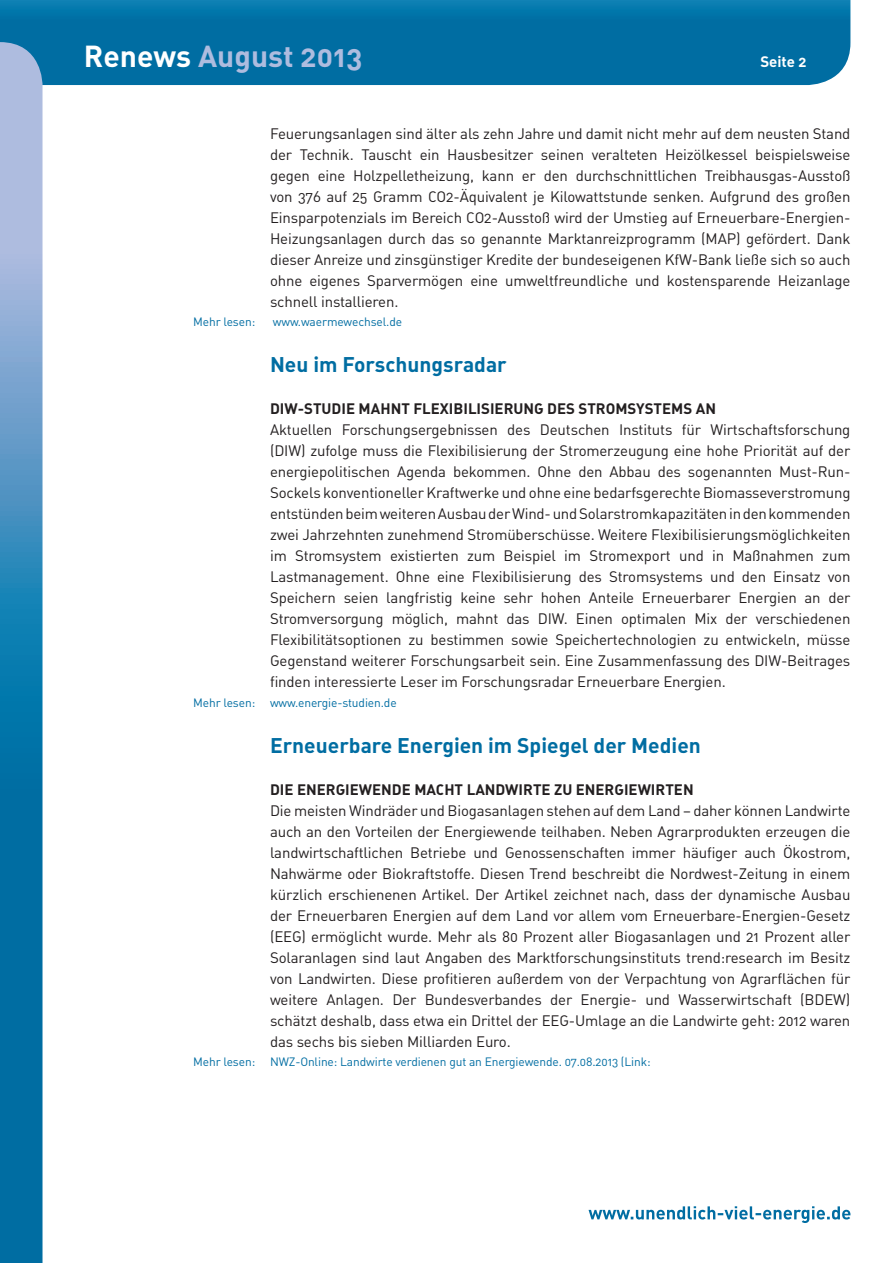
<style>
.page{position:relative;width:893px;height:1263px;background:#fff}
.page>*{position:absolute;margin:0;border:0;box-sizing:border-box;transform-origin:0 0}
.t1{font:30px "DIN Bold Alternate";color:#aebcdf}
.t2{font:21px "DIN Bold Alternate";color:#006da2}
.t3{font:15px/21px "DIN Regular Alternate";letter-spacing:-.01em;color:#231f20;text-align:justify}
.t4{font:15px "DIN Bold Alternate";color:#231f20}
.t5{font:15px "DIN Bold Alternate";color:#fff}
.t6{font:12px "DIN Regular Alternate";letter-spacing:-.01em;color:#006da2}
.s1{color:#fff}
</style>
<div class="page">
<svg style="left:0;top:0;width:850px;height:85px;background:#0270a4"></svg>
<svg style="left:0;top:42px;width:43px;height:1221px;background:#3d8bb9"></svg>
<svg style="left:588px;top:1206px;width:262px;height:17px"></svg>
<h1 class="t1" style="left:84px;top:37px;width:280px"><span class="s1">RENEWS</span> AUGUST 2013</h1>
<p class="t5" style="left:760px;top:52px;width:48px">SEITE 2</p>
<p class="t3" style="left:270px;top:123px;width:582px">Feuerungsanlagen sind älter als zehn Jahre und damit nicht mehr auf dem neusten Stand der Technik. Tauscht ein Hausbesitzer seinen veralteten Heizölkessel beispielsweise gegen eine Holzpelletheizung, kann er den durchschnittlichen Treibhausgas-Ausstoß von 376 auf 25 Gramm CO2-Äquivalent je Kilowattstunde senken. Aufgrund des großen Einsparpotenzials im Bereich CO2-Ausstoß wird der Umstieg auf Erneuerbare-Energien-Heizungsanlagen durch das so genannte Marktanreizprogramm (MAP) gefördert. Dank dieser Anreize und zinsgünstiger Kredite der bundeseigenen KfW-Bank ließe sich so auch ohne eigenes Sparvermögen eine umweltfreundliche und kostensparende Heizanlage schnell installieren.</p>
<p class="t6" style="left:193px;top:314px;width:64px">Mehr lesen:</p>
<p class="t6" style="left:273px;top:314px;width:131px">www.waermewechsel.de</p>
<h2 class="t2" style="left:270px;top:351px;width:238px">NEU IM FORSCHUNGSRADAR</h2>
<p class="t4" style="left:270px;top:399px;width:447px">DIW-STUDIE MAHNT FLEXIBILISIERUNG DES STROMSYSTEMS AN</p>
<p class="t3" style="left:270px;top:419px;width:582px">Aktuellen Forschungsergebnissen des Deutschen Instituts für Wirtschaftsforschung (DIW) zufolge muss die Flexibilisierung der Stromerzeugung eine hohe Priorität auf der energiepolitischen Agenda bekommen. Ohne den Abbau des sogenannten Must-Run-Sockels konventioneller Kraftwerke und ohne eine bedarfsgerechte Biomasseverstromung entstünden beim weiteren Ausbau der Wind- und Solarstromkapazitäten in den kommenden zwei Jahrzehnten zunehmend Stromüberschüsse. Weitere Flexibilisierungsmöglichkeiten im Stromsystem existierten zum Beispiel im Stromexport und in Maßnahmen zum Lastmanagement. Ohne eine Flexibilisierung des Stromsystems und den Einsatz von Speichern seien langfristig keine sehr hohen Anteile Erneuerbarer Energien an der Stromversorgung möglich, mahnt das DIW. Einen optimalen Mix der verschiedenen Flexibilitätsoptionen zu bestimmen sowie Speichertechnologien zu entwickeln, müsse Gegenstand weiterer Forschungsarbeit sein. Eine Zusammenfassung des DIW-Beitrages finden interessierte Leser im Forschungsradar Erneuerbare Energien.</p>
<p class="t6" style="left:193px;top:695px;width:205px">Mehr lesen: www.energie-studien.de</p>
<h2 class="t2" style="left:270px;top:732px;width:432px">ERNEUERBARE ENERGIEN IM SPIEGEL DER MEDIEN</h2>
<p class="t4" style="left:270px;top:780px;width:91px">DIE ENERGIEWE</p>
<p class="t4" style="left:381px;top:780px;width:314px">NDE MACHT LANDWIRTE ZU ENERGIEWIRTEN</p>
<p class="t3" style="left:270px;top:800px;width:582px">Die meisten Windräder und Biogasanlagen stehen auf dem Land – daher können Landwirte auch an den Vorteilen der Energiewende teilhaben. Neben Agrarprodukten erzeugen die landwirtschaftlichen Betriebe und Genossenschaften immer häufiger auch Ökostrom, Nahwärme oder Biokraftstoffe. Diesen Trend beschreibt die Nordwest-Zeitung in einem kürzlich erschienenen Artikel. Der Artikel zeichnet nach, dass der dynamische Ausbau der Erneuerbaren Energien auf dem Land vor allem vom Erneuerbare-Energien-Gesetz (EEG) ermöglicht wurde. Mehr als 80 Prozent aller Biogasanlagen und 21 Prozent aller Solaranlagen sind laut Angaben des Marktforschungsinstituts trend:research im Besitz von Landwirten. Diese profitieren außerdem von der Verpachtung von Agrarflächen für weitere Anlagen. Der Bundesverbandes der Energie- und Wasserwirtschaft (BDEW) schätzt deshalb, dass etwa ein Drittel der EEG-Umlage an die Landwirte geht: 2012 waren das sechs bis sieben Milliarden Euro.</p>
<p class="t6" style="left:193px;top:1054px;width:459px">Mehr lesen: NWZ-Online: Landwirte verdienen gut an Energiewende. 07.08.2013 (Link:</p>
</div>
